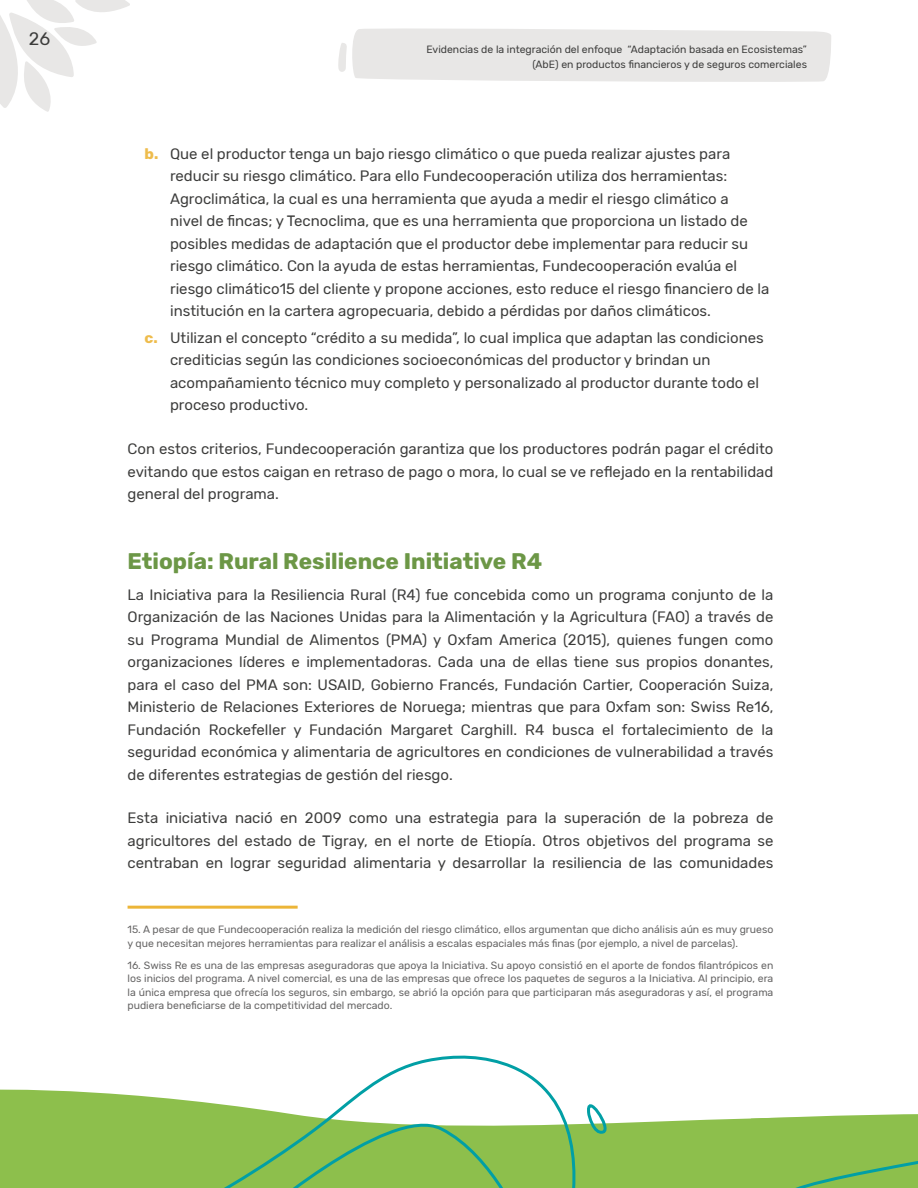
<style>
.page{position:relative;width:918px;height:1188px;background:#fff}
.page>*{position:absolute;margin:0;border:0;box-sizing:border-box;transform-origin:0 0}
.t1{font:700 22.5px "Rubik";color:#6c9746}
.t2{font:18px "Rubik";color:#3c3c3b}
.t3{font:15px/22.5px "Rubik";color:#3c3c3b;text-align:justify}
.t4{font:10.5px/13.5px "Rubik";color:#646363}
.t5{font:10.5px/15px "Rubik";color:#3c3c3b;text-align:right}
.s1{font-weight:700;color:#eebc4c}
</style>
<div class="page">
<svg style="left:0;top:1089px;width:750px;height:99px;fill:#8dbf4c"></svg>
<svg style="left:140px;top:1055px;width:444px;height:133px"></svg>
<svg style="left:243px;top:1103px;width:285px;height:85px"></svg>
<svg style="left:585px;top:1089px;width:31px;height:46px"></svg>
<svg style="left:750px;top:1114px;width:168px;height:74px;background:#8cbf53"></svg>
<svg style="left:0;top:0;width:130px;height:112px"></svg>
<svg style="left:338px;top:28px;width:493px;height:54px;background:#e9e8e7"></svg>
<hr style="left:128px;top:906px;width:170px;height:3px;background:#ecb538">
<p class="t2" style="left:29px;top:29px;width:23px">26</p>
<p class="t5" style="left:426px;top:42px;width:382px">Evidencias de la integración del enfoque “Adaptación basada en Ecosistemas” (AbE) en productos financieros y de seguros comerciales</p>
<p class="t3" style="left:170px;top:143px;width:601px;text-align:left;text-indent:-26px"><span class="s1">b.</span> Que el productor tenga un bajo riesgo climático o que pueda realizar ajustes para reducir su riesgo climático. Para ello Fundecooperación utiliza dos herramientas:<br>Agroclimática, la cual es una herramienta que ayuda a medir el riesgo climático a<br>nivel de fincas; y Tecnoclima, que es una herramienta que proporciona un listado de posibles medidas de adaptación que el productor debe implementar para reducir su riesgo climático. Con la ayuda de estas herramientas, Fundecooperación evalúa el riesgo climático15 del cliente y propone acciones, esto reduce el riesgo financiero de la institución en la cartera agropecuaria, debido a pérdidas por daños climáticos.</p>
<p class="t3" style="left:170px;top:327px;width:595px;text-align:left;text-indent:-26px"><span class="s1">c.</span> Utilizan el concepto “crédito a su medida”, lo cual implica que adaptan las condiciones crediticias según las condiciones socioeconómicas del productor y brindan un acompañamiento técnico muy completo y personalizado al productor durante todo el proceso productivo.</p>
<p class="t3" style="left:128px;top:438px;width:647px">Con estos criterios, Fundecooperación garantiza que los productores podrán pagar el crédito evitando que estos caigan en retraso de pago o mora, lo cual se ve reflejado en la rentabilidad general del programa.</p>
<h1 class="t1" style="left:128px;top:548px;width:416px">Etiopía: Rural Resilience Initiative R4</h1>
<p class="t3" style="left:128px;top:584px;width:647px">La Iniciativa para la Resiliencia Rural (R4) fue concebida como un programa conjunto de la Organización de las Naciones Unidas para la Alimentación y la Agricultura (FAO) a través de su Programa Mundial de Alimentos (PMA) y Oxfam America (2015), quienes fungen como organizaciones líderes e implementadoras. Cada una de ellas tiene sus propios donantes, para el caso del PMA son: USAID, Gobierno Francés, Fundación Cartier, Cooperación Suiza, Ministerio de Relaciones Exteriores de Noruega; mientras que para Oxfam son: Swiss Re16, Fundación Rockefeller y Fundación Margaret Carghill. R4 busca el fortalecimiento de la seguridad económica y alimentaria de agricultores en condiciones de vulnerabilidad a través de diferentes estrategias de gestión del riesgo.</p>
<p class="t3" style="left:128px;top:807px;width:647px">Esta iniciativa nació en 2009 como una estrategia para la superación de la pobreza de agricultores del estado de Tigray, en el norte de Etiopía. Otros objetivos del programa se centraban en lograr seguridad alimentaria y desarrollar la resiliencia de las comunidades</p>
<p class="t4" style="left:128px;top:923px;width:647px">15. A pesar de que Fundecooperación realiza la medición del riesgo climático, ellos argumentan que dicho análisis aún es muy grueso y que necesitan mejores herramientas para realizar el análisis a escalas espaciales más finas (por ejemplo, a nivel de parcelas).</p>
<p class="t4" style="left:128px;top:959px;width:647px;text-align:justify">16. Swiss Re es una de las empresas aseguradoras que apoya la Iniciativa. Su apoyo consistió en el aporte de fondos filantrópicos en los inicios del programa. A nivel comercial, es una de las empresas que ofrece los paquetes de seguros a la Iniciativa. Al principio, era la única empresa que ofrecía los seguros, sin embargo, se abrió la opción para que participaran más aseguradoras y así, el programa pudiera beneficiarse de la competitividad del mercado.</p>
</div>
